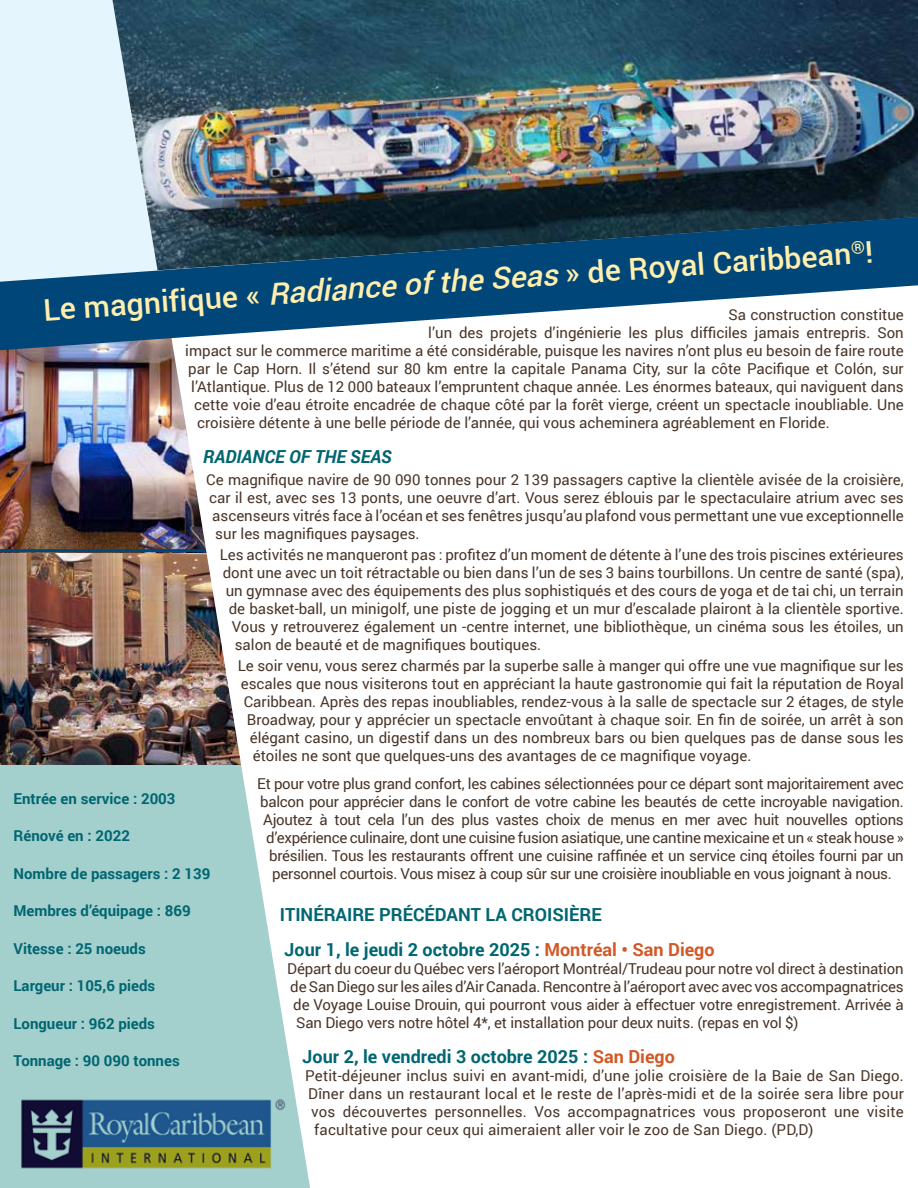
<style>
.page{position:relative;width:918px;height:1188px;background:#fff}
.page>*{position:absolute;margin:0;border:0;box-sizing:border-box;transform-origin:0 0}
.t1{font:500 30px "Roboto";color:#ffefae}
.t2{font:700 18px/35.1px "Roboto";color:#006671}
.t3{font:italic 700 18px "Roboto";color:#006671}
.t4{font:15px "Roboto";color:#493528}
.t5{font:15px "Roboto";letter-spacing:-.02em;color:#493528}
.t6{font:700 15px "Roboto";color:#006671}
.s1{font-style:italic}
.s2{color:#d15927}
</style>
<div class="page">
<img style="left:159px;top:0;width:759px;height:217px">
<img style="left:0;top:552px;width:162px;height:213px">
<img style="left:0;top:350px;width:162px;height:199px">
<div style="left:0;top:765px;width:310px;height:423px;background:#a3cfcc"></div>
<svg style="left:0;top:0;width:159px;height:217px;background:#c9dce6"></svg>
<hr style="left:0;top:549px;width:210px;height:3px;background:#004678">
<svg style="left:162px;top:350px;width:148px;height:836px"></svg>
<svg style="left:0;top:217px;width:918px;height:133px;fill:#004678"></svg>
<img style="left:21px;top:1095px;width:265px;height:76px">
<h1 class="t1" style="left:42px;top:289px;width:833px;rotate:-4deg">Le magnifique « <span class="s1">Radiance of the Seas</span> » de Royal Caribbean<sup>®</sup>!</h1>
<p class="t4" style="left:729px;top:305px;width:177px">Sa construction constitue</p>
<p class="t4" style="left:428px;top:323px;width:477px">l’un des projets d’ingénierie les plus difficiles jamais entrepris. Son</p>
<p class="t4" style="left:185px;top:341px;width:720px">impact sur le commerce maritime a été considérable, puisque les navires n’ont plus eu besoin de faire route</p>
<p class="t4" style="left:188px;top:359px;width:717px">par le Cap Horn. Il s’étend sur 80 km entre la capitale Panama City, sur la côte Pacifique et Colón, sur</p>
<p class="t4" style="left:191px;top:377px;width:714px">l’Atlantique. Plus de 12 000 bateaux l’empruntent chaque année. Les énormes bateaux, qui naviguent dans</p>
<p class="t4" style="left:194px;top:395px;width:711px">cette voie d’eau étroite encadrée de chaque côté par la forêt vierge, créent un spectacle inoubliable. Une</p>
<p class="t4" style="left:197px;top:413px;width:634px">croisière détente à une belle période de l’année, qui vous acheminera agréablement en Floride.</p>
<p class="t3" style="left:203px;top:444px;width:190px">RADIANCE OF THE SEAS</p>
<p class="t4" style="left:206px;top:469px;width:699px">Ce magnifique navire de 90 090 tonnes pour 2 139 passagers captive la clientèle avisée de la croisière,</p>
<p class="t4" style="left:209px;top:487px;width:696px">car il est, avec ses 13 ponts, une oeuvre d’art. Vous serez éblouis par le spectaculaire atrium avec ses</p>
<p class="t4" style="left:212px;top:505px;width:693px">ascenseurs vitrés face à l’océan et ses fenêtres jusqu’au plafond vous permettant une vue exceptionnelle</p>
<p class="t4" style="left:215px;top:523px;width:206px">sur les magnifiques paysages.</p>
<p class="t4" style="left:220px;top:544px;width:686px">Les activités ne manqueront pas : profitez d’un moment de détente à l’une des trois piscines extérieures</p>
<p class="t4" style="left:223px;top:562px;width:682px">dont une avec un toit rétractable ou bien dans l’un de ses 3 bains tourbillons. Un centre de santé (spa),</p>
<p class="t4" style="left:226px;top:580px;width:680px">un gymnase avec des équipements des plus sophistiqués et des cours de yoga et de tai chi, un terrain</p>
<p class="t4" style="left:229px;top:598px;width:677px">de basket-ball, un minigolf, une piste de jogging et un mur d’escalade plairont à la clientèle sportive.</p>
<p class="t4" style="left:232px;top:616px;width:673px">Vous y retrouverez également un ‑centre internet, une bibliothèque, un cinéma sous les étoiles, un</p>
<p class="t4" style="left:235px;top:634px;width:308px">salon de beauté et de magnifiques boutiques.</p>
<p class="t4" style="left:238px;top:655px;width:668px">Le soir venu, vous serez charmés par la superbe salle à manger qui offre une vue magnifique sur les</p>
<p class="t4" style="left:241px;top:673px;width:665px">escales que nous visiterons tout en appréciant la haute gastronomie qui fait la réputation de Royal</p>
<p class="t4" style="left:244px;top:691px;width:662px">Caribbean. Après des repas inoubliables, rendez-vous à la salle de spectacle sur 2 étages, de style</p>
<p class="t4" style="left:247px;top:709px;width:658px">Broadway, pour y apprécier un spectacle envoûtant à chaque soir. En fin de soirée, un arrêt à son</p>
<p class="t4" style="left:250px;top:727px;width:656px">élégant casino, un digestif dans un des nombreux bars ou bien quelques pas de danse sous les</p>
<p class="t4" style="left:253px;top:745px;width:500px">étoiles ne sont que quelques-uns des avantages de ce magnifique voyage.</p>
<p class="t5" style="left:257px;top:773px;width:648px">Et pour votre plus grand confort, les cabines sélectionnées pour ce départ sont majoritairement avec</p>
<p class="t5" style="left:260px;top:791px;width:645px">balcon pour apprécier dans le confort de votre cabine les beautés de cette incroyable navigation.</p>
<p class="t5" style="left:263px;top:809px;width:642px">Ajoutez à tout cela l’un des plus vastes choix de menus en mer avec huit nouvelles options</p>
<p class="t5" style="left:266px;top:827px;width:639px">d’expérience culinaire, dont une cuisine fusion asiatique, une cantine mexicaine et un « steak house »</p>
<p class="t5" style="left:269px;top:845px;width:636px">brésilien. Tous les restaurants offrent une cuisine raffinée et un service cinq étoiles fourni par un</p>
<p class="t5" style="left:272px;top:863px;width:621px">personnel courtois. Vous misez à coup sûr sur une croisière inoubliable en vous joignant à nous.</p>
<p class="t2" style="left:280px;top:896px;width:436px">ITINÉRAIRE PRÉCÉDANT LA CROISIÈRE<br>Jour 1, le jeudi 2 octobre 2025 : <span class="s2">Montréal • San Diego</span></p>
<p class="t4" style="left:287px;top:958px;width:618px">Départ du coeur du Québec vers l’aéroport Montréal/Trudeau pour notre vol direct à destination</p>
<p class="t4" style="left:290px;top:976px;width:615px">de San Diego sur les ailes d’Air Canada. Rencontre à l’aéroport avec avec vos accompagnatrices</p>
<p class="t4" style="left:293px;top:994px;width:612px">de Voyage Louise Drouin, qui pourront vous aider à effectuer votre enregistrement. Arrivée à</p>
<p class="t4" style="left:296px;top:1012px;width:504px">San Diego vers notre hôtel 4*, et installation pour deux nuits. (repas en vol $)</p>
<p class="t2" style="left:302px;top:1039px;width:374px">Jour 2, le vendredi 3 octobre 2025 : <span class="s2">San Diego</span></p>
<p class="t4" style="left:305px;top:1065px;width:600px">Petit-déjeuner inclus suivi en avant-midi, d’une jolie croisière de la Baie de San Diego.</p>
<p class="t4" style="left:308px;top:1083px;width:597px">Dîner dans un restaurant local et le reste de l’après-midi et de la soirée sera libre pour</p>
<p class="t4" style="left:311px;top:1101px;width:594px">vos découvertes personnelles. Vos accompagnatrices vous proposeront une visite</p>
<p class="t4" style="left:314px;top:1119px;width:501px">facultative pour ceux qui aimeraient aller voir le zoo de San Diego. (PD,D)</p>
<p class="t6" style="left:13px;top:788px;width:164px">Entrée en service : 2003</p>
<p class="t6" style="left:13px;top:826px;width:118px">Rénové en : 2022</p>
<p class="t6" style="left:13px;top:863px;width:198px">Nombre de passagers : 2 139</p>
<p class="t6" style="left:13px;top:901px;width:179px">Membres d’équipage : 869</p>
<p class="t6" style="left:13px;top:938px;width:134px">Vitesse : 25 noeuds</p>
<p class="t6" style="left:13px;top:976px;width:143px">Largeur : 105,6 pieds</p>
<p class="t6" style="left:13px;top:1013px;width:143px">Longueur : 962 pieds</p>
<p class="t6" style="left:13px;top:1051px;width:168px">Tonnage : 90 090 tonnes</p>
</div>
